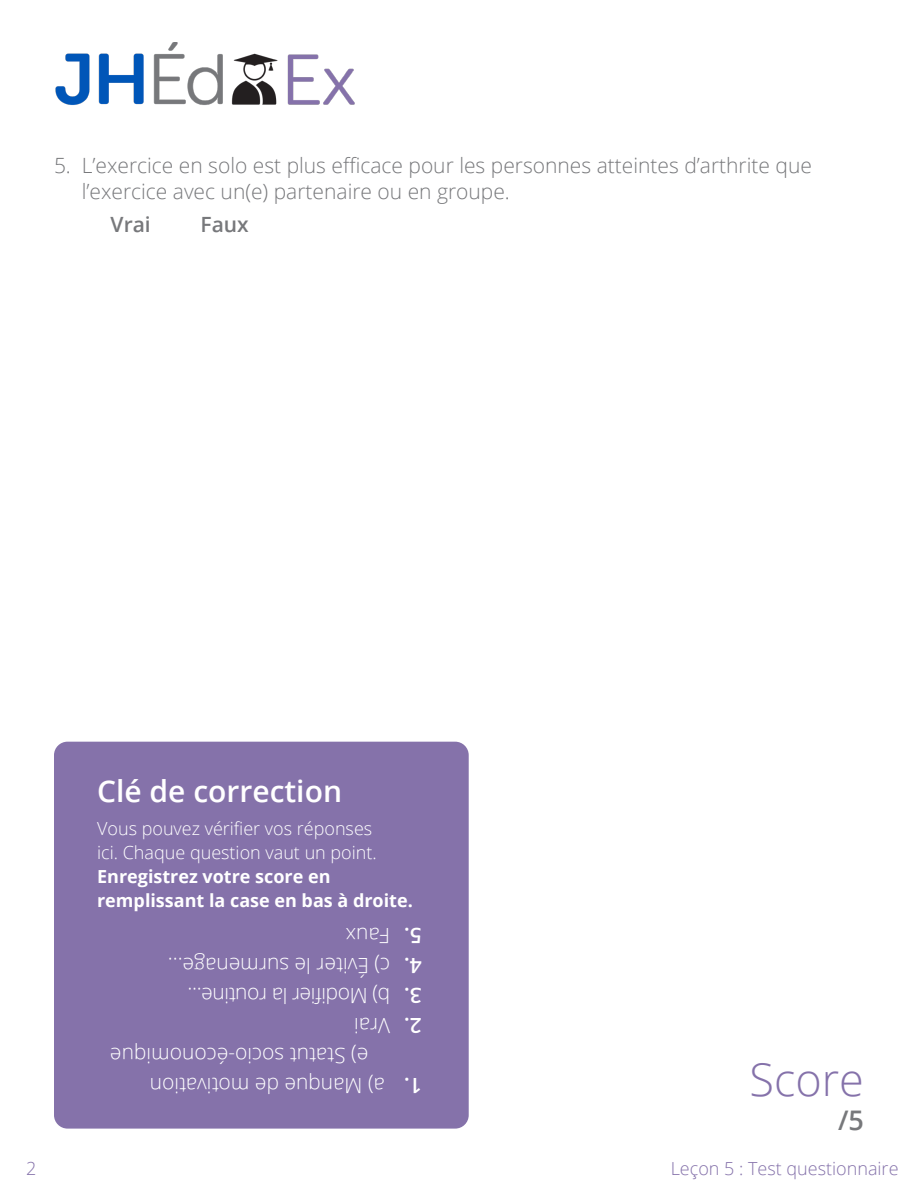
<style>
.page{position:relative;width:918px;height:1188px;background:#fff}
.page>*{position:absolute;margin:0;border:0;box-sizing:border-box;transform-origin:0 0}
.t1{font:300 45px "Open Sans";color:#8572aa}
.t2{font:600 30px "Open Sans";color:#fff}
.t3{font:600 27px "Open Sans";color:#77787b}
.t4{font:300 21px/25.2px "Open Sans";color:#77787b}
.t5{font:300 21px "Open Sans";color:#fff}
.t6{font:300 21px "Open Sans";letter-spacing:-.02em;color:#fff}
.t7{font:600 21px/30px "Open Sans";color:#fff;text-align:justify}
.t8{font:600 21px "Open Sans";color:#77787b}
.t9{font:300 18px/24px "Open Sans";color:#fff}
.t10{font:700 18px/24px "Open Sans";color:#fff}
.t11{font:300 18px "Open Sans";color:#8572aa}
</style>
<div class="page">
<div style="left:54px;top:742px;width:415px;height:387px;background:#8572aa;border-radius:14px"></div>
<img style="left:55px;top:43px;width:300px;height:62px">
<p class="t4" style="left:54px;top:153px;width:18px">5.</p>
<p class="t4" style="left:82px;top:153px;width:732px">L’exercice en solo est plus efficace pour les personnes atteintes d’arthrite que l’exercice avec un(e) partenaire ou en groupe.</p>
<p class="t8" style="left:111px;top:210px;width:42px">Vrai</p>
<p class="t8" style="left:201px;top:210px;width:50px">Faux</p>
<h2 class="t2" style="left:97px;top:770px;width:246px">Clé de correction</h2>
<p class="t9" style="left:97px;top:816px;width:281px">Vous pouvez vérifier vos réponses ici. Chaque question vaut un point.</p>
<p class="t10" style="left:97px;top:864px;width:317px">Enregistrez votre score en remplissant la case en bas à droite.</p>
<p class="t5" style="left:390px;top:950px;width:46px;rotate:-180deg">Faux</p>
<p class="t5" style="left:390px;top:980px;width:224px;rotate:-180deg">c) Éviter le surmenage...</p>
<p class="t6" style="left:390px;top:1010px;width:204px;rotate:-180deg">b) Modifier la routine...</p>
<p class="t5" style="left:390px;top:1040px;width:38px;rotate:-180deg">Vrai</p>
<p class="t5" style="left:368px;top:1070px;width:260px;rotate:-180deg">e) Statut socio-économique</p>
<p class="t5" style="left:385px;top:1100px;width:237px;rotate:-180deg">a) Manque de motivation</p>
<p class="t7" style="left:422px;top:1041px;width:19px;rotate:-180deg">2.<br>3.<br>4.<br>5.</p>
<p class="t7" style="left:422px;top:1101px;width:19px;rotate:-180deg">1.</p>
<h1 class="t1" style="left:750px;top:1049px;width:116px">Score</h1>
<p class="t3" style="left:838px;top:1102px;width:27px">/5</p>
<p class="t11" style="left:26px;top:1156px;width:12px">2</p>
<p class="t11" style="left:671px;top:1156px;width:229px">Leçon 5 : Test questionnaire</p>
</div>
